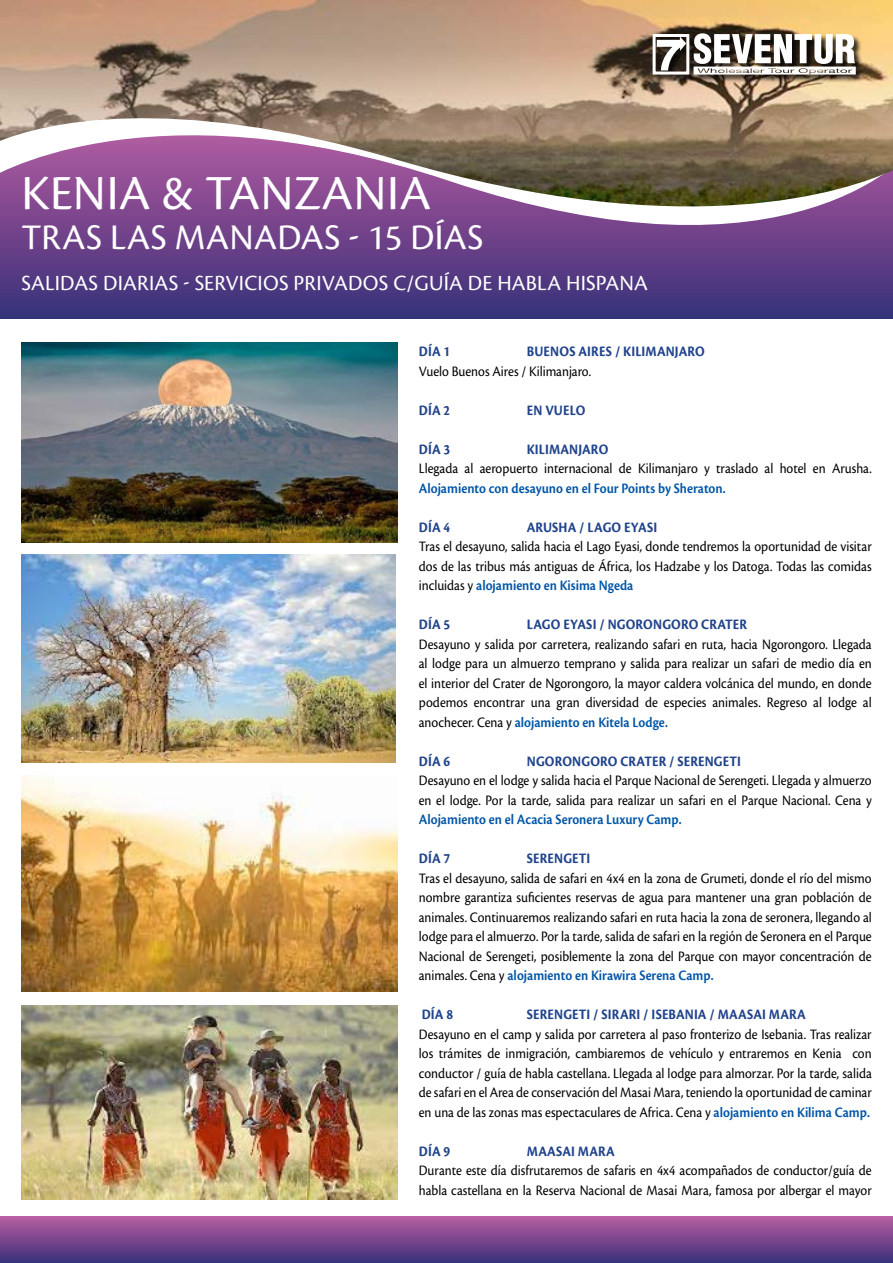
<style>
.page{position:relative;width:893px;height:1263px;background:#fff}
.page>*{position:absolute;margin:0;border:0;box-sizing:border-box;transform-origin:0 0}
.t1{font:51px "Cronos Pro";color:#fff}
.t2{font:37.5px "Cronos Pro";color:#fff}
.t3{font:22.5px "Cronos Pro";letter-spacing:.015em;color:#fff}
.t4{font:15px/19.5px "Cronos Pro";color:#000;text-align:justify;scale:.9 1}
.t5{font:700 15px "Cronos Pro";letter-spacing:.01em;color:#20438b;scale:.9 1}
.t6{font:600 15px "Cronos Pro";color:#0055a7;scale:.9 1}
.s1{font-weight:600;color:#0055a7}
</style>
<div class="page">
<div style="left:0;top:125px;width:893px;height:194px;background:#3e357d"></div>
<svg style="left:0;top:208px;width:893px;height:85px;background:#6b468a"></svg>
<img style="left:0;top:0;width:893px;height:208px">
<img style="left:21px;top:342px;width:377px;height:200px">
<img style="left:21px;top:775px;width:377px;height:217px">
<div style="left:653px;top:34px;width:211px;height:49px;background:#000;opacity:.77"></div>
<div style="left:653px;top:34px;width:36px;height:41px;border:3px solid #fff"></div>
<svg style="left:657px;top:37px;width:29px;height:33px"></svg>
<svg style="left:694px;top:33px;width:162px;height:42px"></svg>
<img style="left:21px;top:555px;width:374px;height:207px">
<img style="left:21px;top:1006px;width:377px;height:193px">
<div style="left:1px;top:1216px;width:892px;height:47px;background:linear-gradient(to bottom,#b95ea2,#3a3079)"></div>
<h1 class="t1" style="left:22px;top:164px;width:26px">kenia</h1>
<h1 class="t1" style="left:162px;top:164px;width:189px">&amp; tan zania</h1>
<h2 class="t2" style="left:21px;top:216px;width:21px">tras</h2>
<h2 class="t2" style="left:110px;top:216px;width:19px">las</h2>
<h2 class="t2" style="left:175px;top:216px;width:25px">manadas</h2>
<h2 class="t2" style="left:349px;top:216px;width:116px">- 15 días</h2>
<h3 class="t3" style="left:21px;top:270px;width:12px">salidas</h3>
<h3 class="t3" style="left:103px;top:270px;width:12px">diarias</h3>
<h3 class="t3" style="left:183px;top:270px;width:22px">- servici</h3>
<h3 class="t3" style="left:263px;top:270px;width:43px">os privad</h3>
<h3 class="t3" style="left:363px;top:270px;width:148px">os c/guía de habla</h3>
<h3 class="t3" style="left:566px;top:270px;width:13px">hispana</h3>
<p class="t5" style="left:419px;top:343px;width:36px">DÍA 1</p>
<p class="t5" style="left:527px;top:343px;width:199px">BUENOS AIRES / KILIMANJARO</p>
<p class="t4" style="left:419px;top:361px;width:193px">Vuelo Buenos Aires / Kilimanjaro.</p>
<p class="t5" style="left:419px;top:401px;width:36px">DíA 2</p>
<p class="t5" style="left:527px;top:401px;width:66px">EN VUELO</p>
<p class="t5" style="left:419px;top:440px;width:36px">DíA 3</p>
<p class="t5" style="left:527px;top:440px;width:92px">KILIMANJARO</p>
<p class="t4" style="left:419px;top:459px;width:505px">Llegada al aeropuerto internacional de Kilimanjaro y traslado al hotel en Arusha.</p>
<p class="t6" style="left:419px;top:479px;width:342px">Alojamiento con desayuno en el Four Points by Sheraton.</p>
<p class="t5" style="left:419px;top:518px;width:36px">DíA 4</p>
<p class="t5" style="left:527px;top:518px;width:146px">ARUSHA / LAGO EYASI</p>
<p class="t4" style="left:419px;top:537px;width:505px">Tras el desayuno, salida hacia el Lago Eyasi, donde tendremos la oportunidad de visitar dos de las tribus más antiguas de África, los Hadzabe y los Datoga. Todas las comidas incluidas y <span class="s1">alojamiento en Kisima Ngeda</span></p>
<p class="t5" style="left:419px;top:616px;width:36px">DíA 5</p>
<p class="t5" style="left:527px;top:616px;width:246px">LAGO EYASI / NGORONGORO CRATER</p>
<p class="t4" style="left:419px;top:634px;width:505px">Desayuno y salida por carretera, realizando safari en ruta, hacia Ngorongoro. Llegada al lodge para un almuerzo temprano y salida para realizar un safari de medio día en el interior del Crater de Ngorongoro, la mayor caldera volcánica del mundo, en donde podemos encontrar una gran diversidad de especies animales. Regreso al lodge al anochecer. Cena y <span class="s1">alojamiento en Kitela Lodge.</span></p>
<p class="t5" style="left:419px;top:752px;width:36px">DíA 6</p>
<p class="t5" style="left:527px;top:752px;width:239px">NGORONGORO CRATER / SERENGETI</p>
<p class="t4" style="left:419px;top:771px;width:505px">Desayuno en el lodge y salida hacia el Parque Nacional de Serengeti. Llegada y almuerzo en el lodge. Por la tarde, salida para realizar un safari en el Parque Nacional. Cena y</p>
<p class="t6" style="left:419px;top:811px;width:293px">Alojamiento en el Acacia Seronera Luxury Camp.</p>
<p class="t5" style="left:419px;top:850px;width:36px">DíA 7</p>
<p class="t5" style="left:527px;top:850px;width:72px">SERENGETI</p>
<p class="t4" style="left:419px;top:868px;width:505px">Tras el desayuno, salida de safari en 4x4 en la zona de Grumeti, donde el río del mismo nombre garantiza suficientes reservas de agua para mantener una gran población de animales. Continuaremos realizando safari en ruta hacia la zona de seronera, llegando al lodge para el almuerzo. Por la tarde, salida de safari en la región de Seronera en el Parque Nacional de Serengeti, posiblemente la zona del Parque con mayor concentración de animales. Cena y <span class="s1">alojamiento en Kirawira Serena Camp.</span></p>
<p class="t5" style="left:422px;top:1006px;width:36px">DíA 8</p>
<p class="t5" style="left:527px;top:1006px;width:311px">SERENGETI / SIRARI / ISEBANIA / MAASAI MARA</p>
<p class="t4" style="left:419px;top:1024px;width:505px">Desayuno en el camp y salida por carretera al paso fronterizo de Isebania. Tras realizar los trámites de inmigración, cambiaremos de vehículo y entraremos en Kenia con conductor / guía de habla castellana. Llegada al lodge para almorzar. Por la tarde, salida de safari en el Area de conservación del Masai Mara, teniendo la oportunidad de caminar en una de las zonas mas espectaculares de Africa. Cena y <span class="s1">alojamiento en Kilima Camp.</span></p>
<p class="t5" style="left:419px;top:1142px;width:36px">DíA 9</p>
<p class="t5" style="left:527px;top:1142px;width:99px">MAASAI MARA</p>
<p class="t4" style="left:419px;top:1161px;width:505px">Durante este día disfrutaremos de safaris en 4x4 acompañados de conductor/guía de habla castellana en la Reserva Nacional de Masai Mara, famosa por albergar el mayor</p>
</div>
